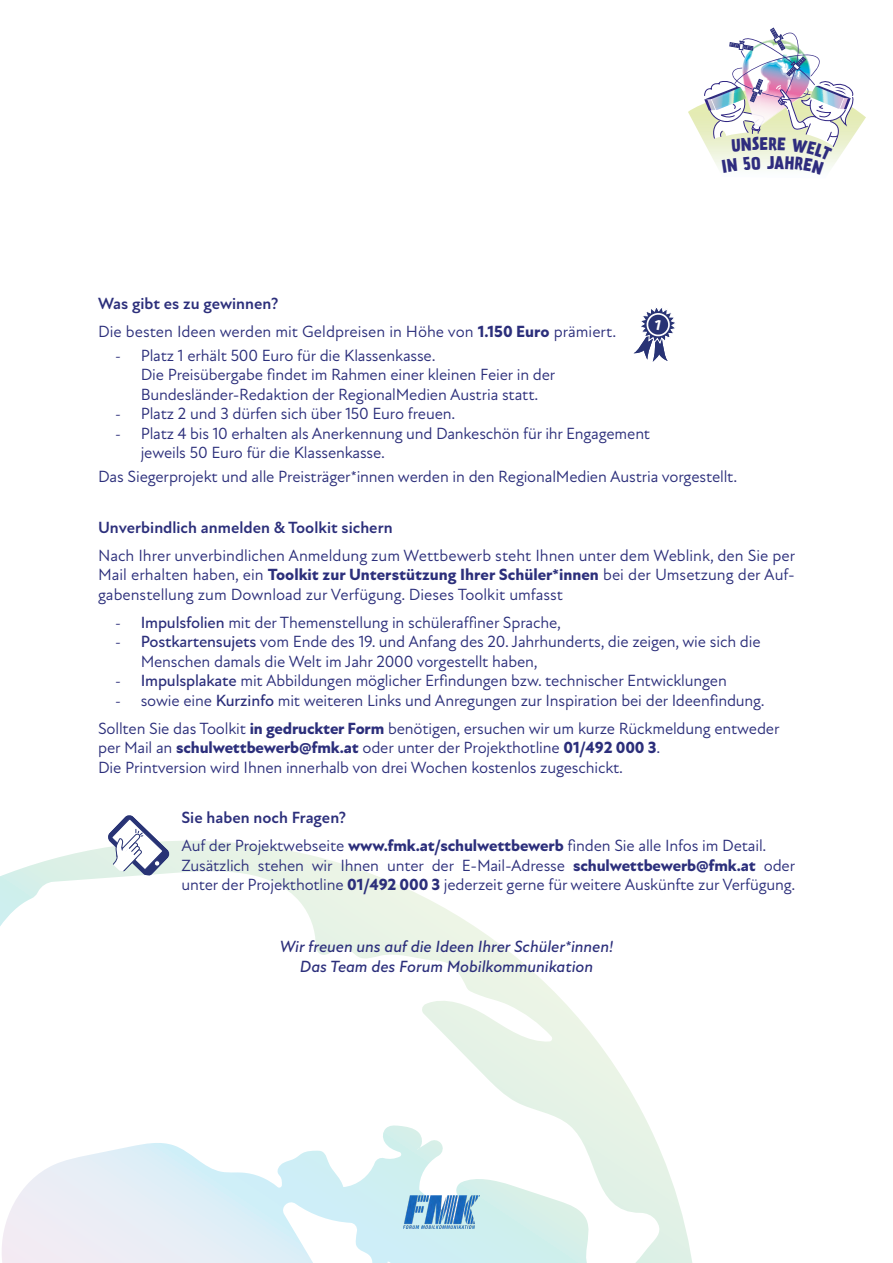
<style>
.page{position:relative;width:893px;height:1263px;background:#fff}
.page>*{position:absolute;margin:0;border:0;box-sizing:border-box;transform-origin:0 0}
.t1{font:16.5px/19.5px "Atten New";letter-spacing:-.01em;color:#2c2f7b}
.t2{font:italic 500 16.5px/19.5px "Atten New";color:#2c2f7b;text-align:center}
.t3{font:700 16.5px "Atten New";color:#2c2f7b}
.t4{font:700 16.2px "Prater Sans Pro";color:#2e2c7e}
.s1{font-weight:700}
.s2{font-weight:800}
.s3{font-family:"Minion Pro"}
.s4{font-weight:500}
</style>
<div class="page">
<svg style="left:0;top:841px;width:676px;height:422px"></svg>
<svg style="left:426px;top:1193px;width:266px;height:70px"></svg>
<img style="left:404px;top:1195px;width:75px;height:33px">
<svg style="left:107px;top:815px;width:63px;height:61px"></svg>
<svg style="left:688px;top:28px;width:178px;height:140px"></svg>
<svg style="left:633px;top:307px;width:42px;height:55px"></svg>
<p class="t4" style="left:760px;top:131px;width:10px">E</p>
<p class="t1" style="left:98px;top:289px;width:520px;line-height:28px"><span class="s1">Was gibt es zu gewinnen?<br></span>Die besten Ideen werden mit Geldpreisen in Höhe von <span class="s2">1.150 Euro</span> prämiert.</p>
<p class="t1" style="left:141px;top:346px;width:416px;text-indent:-26px"><span class="s3">-</span> Platz 1 erhält 500 Euro für die Klassenkasse.<br>Die Preisübergabe findet im Rahmen einer kleinen Feier in der<br>Bundesländer-Redaktion der RegionalMedien Austria statt.</p>
<p class="t1" style="left:115px;top:404px;width:342px"><span class="s3">-</span> Platz 2 und 3 dürfen sich über 150 Euro freuen.</p>
<p class="t1" style="left:141px;top:424px;width:511px;text-indent:-26px"><span class="s3">-</span> Platz 4 bis 10 erhalten als Anerkennung und Dankeschön für ihr Engagement jeweils 50 Euro für die Klassenkasse.</p>
<p class="t1" style="left:98px;top:467px;width:641px">Das Siegerprojekt und alle Preisträger*innen werden in den RegionalMedien Austria vorgestellt.</p>
<p class="t3" style="left:98px;top:517px;width:296px">Unverbindlich anmelden &amp; Toolkit sichern</p>
<p class="t1" style="left:98px;top:546px;width:699px;text-align:justify">Nach Ihrer unverbindlichen Anmeldung zum Wettbewerb steht Ihnen unter dem Weblink, den Sie per Mail erhalten haben, ein <span class="s2">Toolkit zur Unterstützung Ihrer Schüler*innen</span> bei der Umsetzung der Auf&shy;gabenstellung zum Download zur Verfügung. Dieses Toolkit umfasst</p>
<p class="t1" style="left:115px;top:613px;width:447px"><span class="s3">-</span> <span class="s4">Impulsfolien</span> mit der Themenstellung in schüleraffiner Sprache,</p>
<p class="t1" style="left:141px;top:632px;width:621px;text-indent:-26px"><span class="s3">-</span> <span class="s4">Postkartensujets</span> vom Ende des 19. und Anfang des 20. Jahrhunderts, die zeigen, wie sich die<br>Menschen damals die Welt im Jahr 2000 vorgestellt haben,</p>
<p class="t1" style="left:115px;top:671px;width:613px"><span class="s3">-</span> <span class="s4">Impulsplakate</span> mit Abbildungen möglicher Erfindungen bzw. technischer Entwicklungen</p>
<p class="t1" style="left:98px;top:686px;width:683px;line-height:28px;text-align:center"><span class="s3">-</span> sowie eine <span class="s4">Kurzinfo</span> mit weiteren Links und Anregungen zur Inspiration bei der Ideenfindung.<br>Sollten Sie das Toolkit <span class="s2">in gedruckter Form</span> benötigen, ersuchen wir um kurze Rückmeldung entweder</p>
<p class="t1" style="left:98px;top:738px;width:564px">per Mail an <span class="s2">schulwettbewerb@fmk.at</span> oder unter der Projekthotline <span class="s2">01/492 000 3</span>.<br>Die Printversion wird Ihnen innerhalb von drei Wochen kostenlos zugeschickt.</p>
<p class="t1" style="left:181px;top:804px;width:586px;line-height:28px"><span class="s1">Sie haben noch Fragen?<br></span>Auf der Projektwebseite <span class="s2">www.fmk.at/schulwettbewerb</span> finden Sie alle Infos im Detail.</p>
<p class="t1" style="left:181px;top:856px;width:615px">Zusätzlich stehen wir Ihnen unter der E-Mail-Adresse <span class="s2">schulwettbewerb@fmk.at</span> oder unter der Projekthotline <span class="s2">01/492 000 3</span> jederzeit gerne für weitere Auskünfte zur Verfügung.</p>
<p class="t2" style="left:280px;top:937px;width:335px">Wir freuen uns auf die Ideen Ihrer Schüler*innen!<br>Das Team des Forum Mobilkommunikation</p>
</div>
